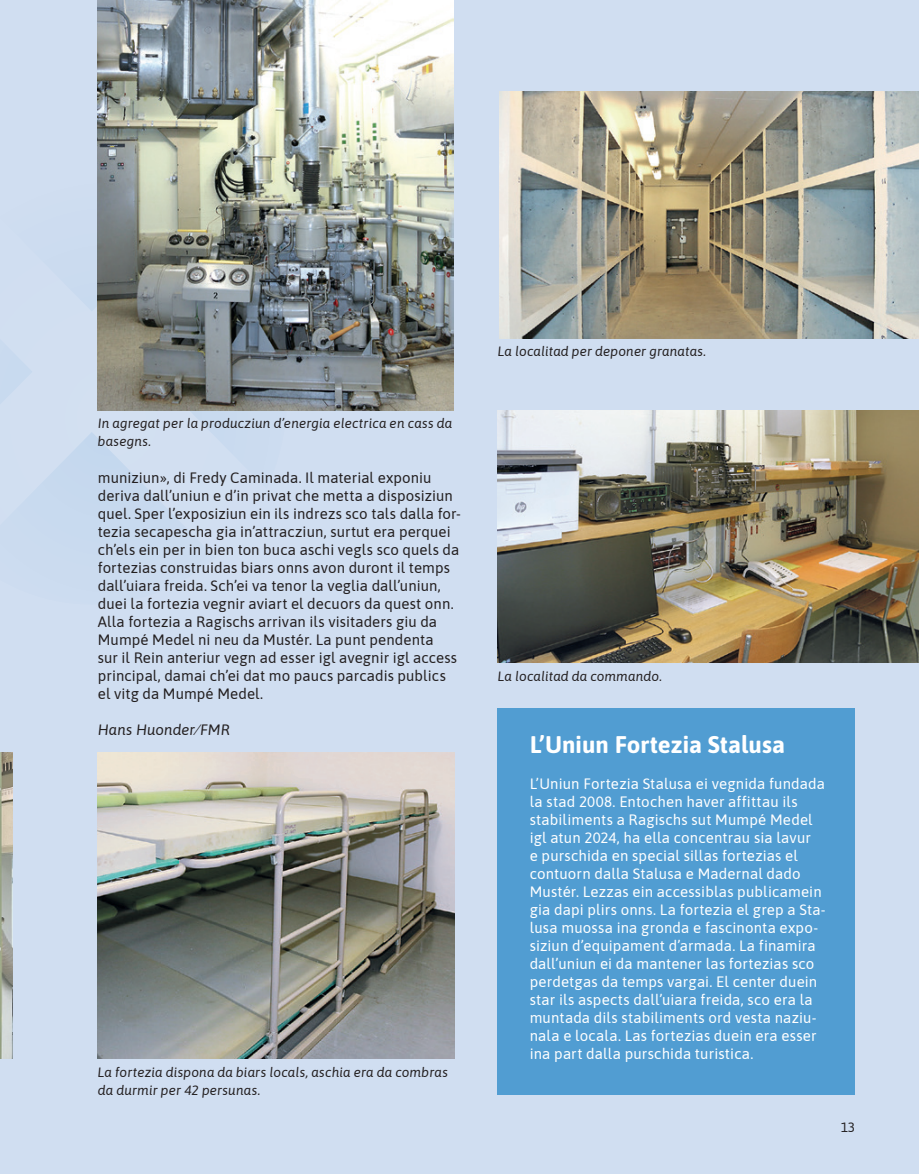
<style>
.page{position:relative;width:919px;height:1174px;background:#fff}
.page>*{position:absolute;margin:0;border:0;box-sizing:border-box;transform-origin:0 0}
.t1{font:700 24px "Asap";letter-spacing:.005em;color:#fff}
.t2{font:15px/18px "Asap";letter-spacing:.01em;color:#fff}
.t3{font:15px/18px "Asap";letter-spacing:.005em;color:#231f20}
.t4{font:italic 15px "Asap";letter-spacing:.01em;color:#231f20}
.t5{font:italic 13.5px/18px "Asap";letter-spacing:.015em;color:#231f20}
.t6{font:13.5px "Asap";color:#231f20}
</style>
<div class="page">
<div style="left:0;top:0;width:918px;height:1174px;background:#d0def1"></div>
<svg style="left:67px;top:176px;width:220px;height:305px"></svg>
<div style="left:497px;top:708px;width:358px;height:386px;background:#519dd2"></div>
<img style="left:0;top:752px;width:13px;height:306px">
<img style="left:499px;top:91px;width:419px;height:247px">
<img style="left:98px;top:0;width:356px;height:410px">
<img style="left:98px;top:752px;width:356px;height:306px">
<img style="left:497px;top:410px;width:421px;height:252px">
<p class="t5" style="left:98px;top:414px;width:356px">In agregat per la producziun d’energia electrica en cass da basegns.</p>
<p class="t3" style="left:98px;top:467px;width:364px">muniziun», di Fredy Caminada. Il material exponiu deriva dall’uniun e d’in privat che metta a disposiziun quel. Sper l’exposiziun ein ils indrezs sco tals dalla for&shy;tezia secapescha gia in’attracziun, surtut era perquei ch’els ein per in bien ton buca aschi vegls sco quels da fortezias construidas biars onns avon duront il temps dall’uiara freida. Sch’ei va tenor la veglia dall’uniun, duei la fortezia vegnir aviart el decuors da quest onn.<br>Alla fortezia a Ragischs arrivan ils visitaders giu da Mumpé Medel ni neu da Mustér. La punt pendenta<br>sur il Rein anteriur vegn ad esser igl avegnir igl access principal, damai ch’ei dat mo paucs parcadis publics el vitg da Mumpé Medel.</p>
<p class="t4" style="left:98px;top:719px;width:133px">Hans Huonder/FMR</p>
<p class="t5" style="left:98px;top:1062px;width:351px">La fortezia dispona da biars locals, aschia era da combras da durmir per 42 persunas.</p>
<p class="t5" style="left:497px;top:342px;width:210px">La localitad per deponer granatas.</p>
<p class="t5" style="left:497px;top:666px;width:166px">La localitad da commando.</p>
<h1 class="t1" style="left:529px;top:727px;width:257px">L’Uniun Fortezia Stalusa</h1>
<p class="t2" style="left:529px;top:773px;width:297px">L’Uniun Fortezia Stalusa ei vegnida fundada la stad 2008. Entochen haver affittau ils stabiliments a Ragischs sut Mumpé Medel igl atun 2024, ha ella concentrau sia lavur<br>e purschida en special sillas fortezias el contuorn dalla Stalusa e Madernal dado Mustér. Lezzas ein accessiblas publicamein gia dapi plirs onns. La fortezia el grep a Sta&shy;lusa muossa ina gronda e fascinonta expo&shy;siziun d’equipament d’armada. La finamira dall’uniun ei da mantener las fortezias sco perdetgas da temps vargai. El center duein star ils aspects dall’uiara freida, sco era la muntada dils stabiliments ord vesta naziu&shy;nala e locala. Las fortezias duein era esser ina part dalla purschida turistica.</p>
<p class="t6" style="left:840px;top:1118px;width:16px">13</p>
</div>
